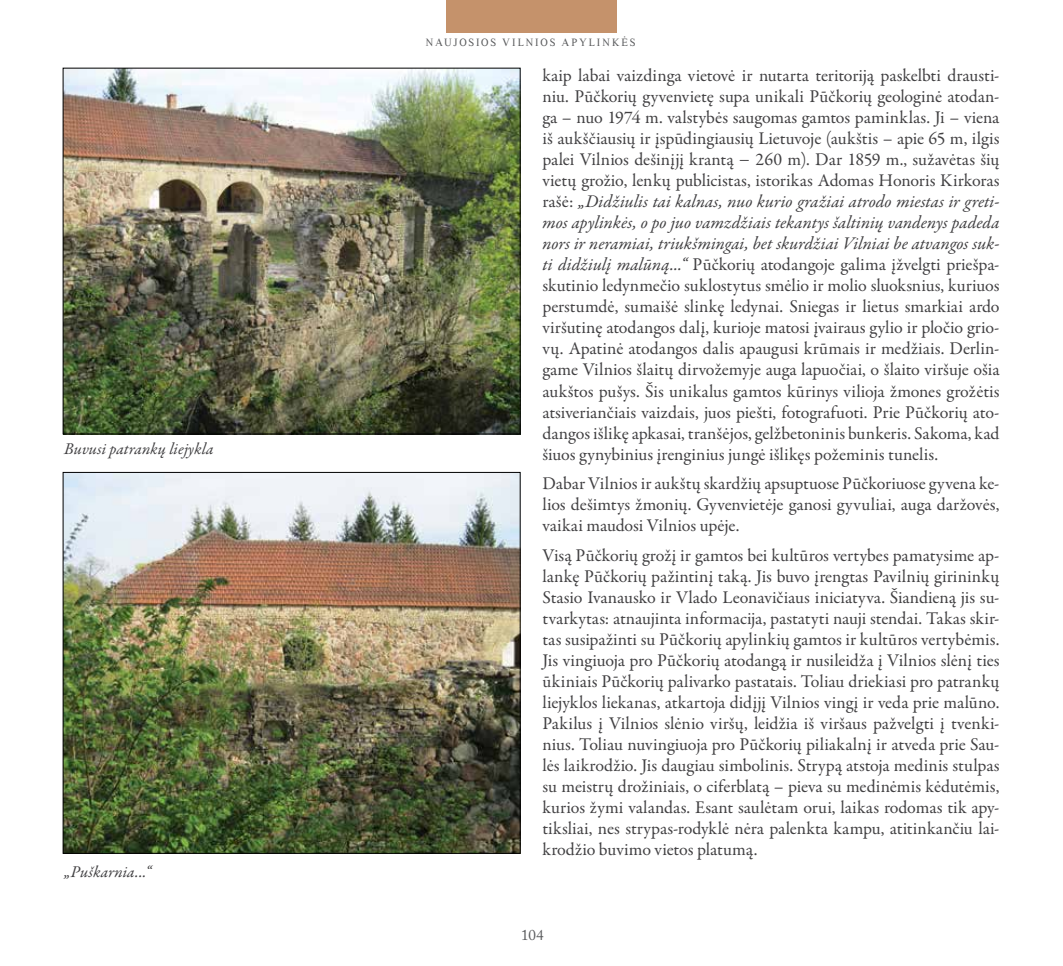
<style>
.page{position:relative;width:1063px;height:966px;background:#fff}
.page>*{position:absolute;margin:0;border:0;box-sizing:border-box;transform-origin:0 0}
.t1{font:18px/21px "Garamond Premr Pro";color:#414042;text-align:justify}
.t2{font:italic 16.5px "Garamond Premr Pro";letter-spacing:.005em;color:#414042}
.t3{font:15px "Adobe Caslon Pro";color:#58595b}
.t4{font:10.5px "Aistika";letter-spacing:.185em;color:#58595b}
.s1{font-style:italic}
</style>
<div class="page">
<div style="left:446px;top:0;width:171px;height:32px;background:#c5926b"></div>
<img style="left:65px;top:70px;width:453px;height:362px">
<img style="left:65px;top:474px;width:453px;height:377px">
<p class="t2" style="left:64px;top:438px;width:151px">Buvusi patrankų liejykla</p>
<p class="t2" style="left:64px;top:860px;width:88px">„Puškarnia...“</p>
<p class="t4" style="left:426px;top:35px;width:211px">NAUJOSIOS VILNIOS APYLINKĖS</p>
<p class="t1" style="left:542px;top:65px;width:459px">kaip labai vaizdinga vietovė ir nutarta teritoriją paskelbti drausti&shy;niu. Pūčkorių gyvenvietę supa unikali Pūčkorių geologinė atodan&shy;ga – nuo 1974 m. valstybės saugomas gamtos paminklas. Ji – viena iš aukščiausių ir įspūdingiausių Lietuvoje (aukštis – apie 65 m, ilgis palei Vilnios dešinįjį krantą − 260 m). Dar 1859 m., sužavėtas šių vietų grožio, lenkų publicistas, istorikas Adomas Honoris Kirkoras rašė: <span class="s1">„Didžiulis tai kalnas, nuo kurio gražiai atrodo miestas ir greti&shy;mos apylinkės, o po juo vamzdžiais tekantys šaltinių vandenys padeda nors ir neramiai, triukšmingai, bet skurdžiai Vilniai be atvangos suk&shy;ti didžiulį malūną...“</span> Pūčkorių atodangoje galima įžvelgti priešpa&shy;skutinio ledynmečio suklostytus smėlio ir molio sluoksnius, kuriuos perstumdė, sumaišė slinkę ledynai. Sniegas ir lietus smarkiai ardo viršutinę atodangos dalį, kurioje matosi įvairaus gylio ir pločio grio&shy;vų. Apatinė atodangos dalis apaugusi krūmais ir medžiais. Derlin&shy;game Vilnios šlaitų dirvožemyje auga lapuočiai, o šlaito viršuje ošia aukštos pušys. Šis unikalus gamtos kūrinys vilioja žmones grožėtis atsiveriančiais vaizdais, juos piešti, fotografuoti. Prie Pūčkorių ato&shy;dangos išlikę apkasai, tranšėjos, gelžbetoninis bunkeris. Sakoma, kad šiuos gynybinius įrenginius jungė išlikęs požeminis tunelis.</p>
<p class="t1" style="left:542px;top:473px;width:459px">Dabar Vilnios ir aukštų skardžių apsuptuose Pūčkoriuose gyvena ke&shy;lios dešimtys žmonių. Gyvenvietėje ganosi gyvuliai, auga daržovės, vaikai maudosi Vilnios upėje.</p>
<p class="t1" style="left:542px;top:544px;width:459px">Visą Pūčkorių grožį ir gamtos bei kultūros vertybes pamatysime ap&shy;lankę Pūčkorių pažintinį taką. Jis buvo įrengtas Pavilnių girininkų Stasio Ivanausko ir Vlado Leonavičiaus iniciatyva. Šiandieną jis su&shy;tvarkytas: atnaujinta informacija, pastatyti nauji stendai. Takas skir&shy;tas susipažinti su Pūčkorių apylinkių gamtos ir kultūros vertybėmis.<br>Jis vingiuoja pro Pūčkorių atodangą ir nusileidža į Vilnios slėnį ties ūkiniais Pūčkorių palivarko pastatais. Toliau driekiasi pro patrankų liejyklos liekanas, atkartoja didįjį Vilnios vingį ir veda prie malūno.<br>Pakilus į Vilnios slėnio viršų, leidžia iš viršaus pažvelgti į tvenki&shy;nius. Toliau nuvingiuoja pro Pūčkorių piliakalnį ir atveda prie Sau&shy;lės laikrodžio. Jis daugiau simbolinis. Strypą atstoja medinis stulpas su meistrų drožiniais, o ciferblatą – pieva su medinėmis kėdutėmis, kurios žymi valandas. Esant saulėtam orui, laikas rodomas tik apy&shy;tiksliai, nes strypas-rodyklė nėra palenkta kampu, atitinkančiu lai&shy;krodžio buvimo vietos platumą.</p>
<p class="t4" style="left:479px;top:35px;width:106px">NAUJOJI VILNIA</p>
<p class="t3" style="left:521px;top:925px;width:24px">104</p>
</div>
